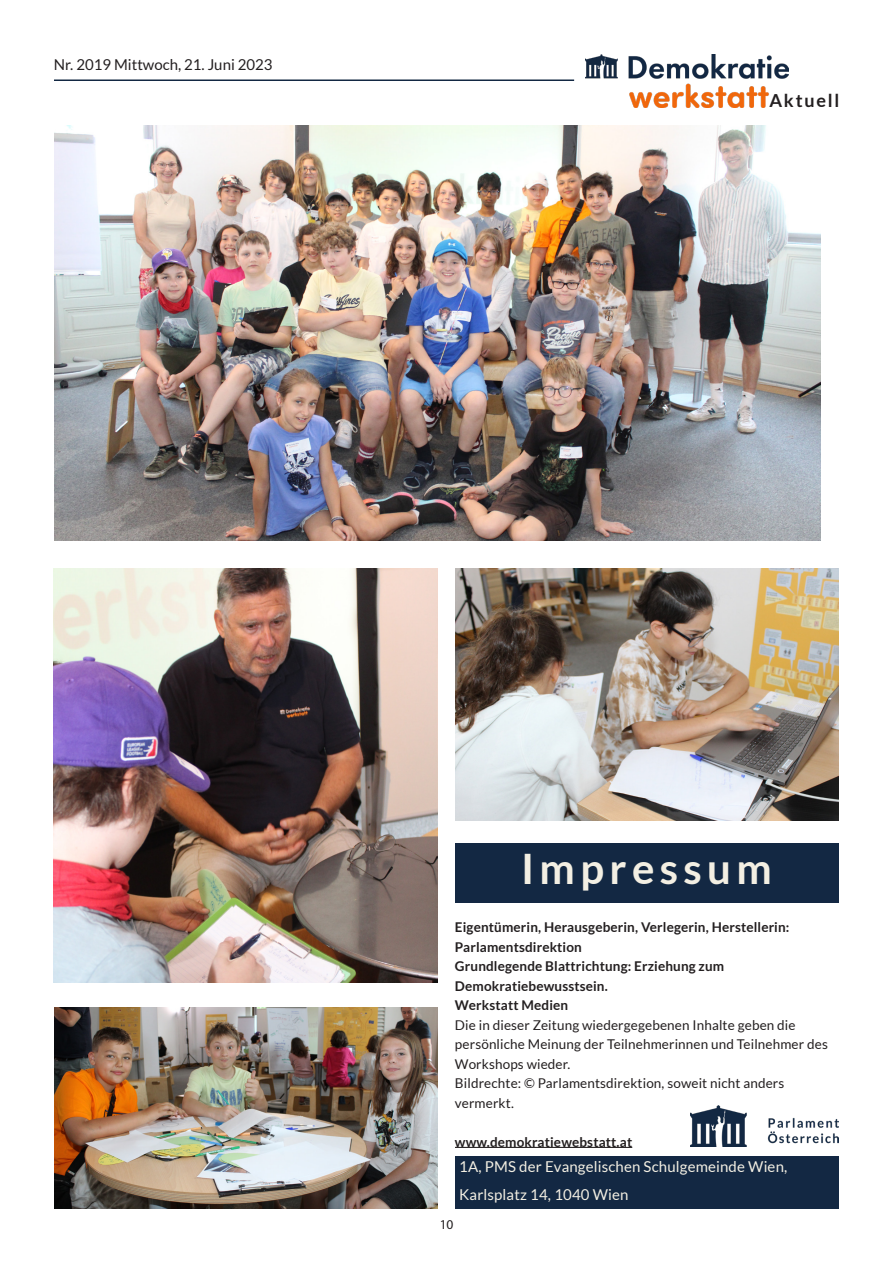
<style>
.page{position:relative;width:893px;height:1263px;background:#fff}
.page>*{position:absolute;margin:0;border:0;box-sizing:border-box;transform-origin:0 0}
.t1{font:700 42px "Lato";letter-spacing:.13em;color:#f3efe3}
.t2{font:700 18px "Lato";letter-spacing:.1em;color:#231f20}
.t3{font:15px "Lato";letter-spacing:.01em;color:#f3efe3}
.t4{font:15px "Lato";color:#231f20}
.t5{font:13.5px/19.5px "Lato";letter-spacing:.01em;color:#231f20}
.t6{font:700 13.5px/19.5px "Lato";letter-spacing:.01em;color:#231f20}
.t7{font:13.5px "Myriad Pro";color:#231f20}
</style>
<div class="page">
<hr style="left:54px;top:79px;width:520px;height:2px;background:#132843">
<img style="left:586px;top:54px;width:203px;height:53px">
<img style="left:54px;top:126px;width:766px;height:414px">
<img style="left:54px;top:568px;width:383px;height:415px">
<img style="left:54px;top:1008px;width:384px;height:201px">
<img style="left:455px;top:568px;width:384px;height:253px">
<hr style="left:455px;top:1147px;width:177px;height:1px;background:#231f20">
<div style="left:455px;top:843px;width:383px;height:59px;background:#132843"></div>
<div style="left:455px;top:1156px;width:384px;height:53px;background:#132843"></div>
<img style="left:691px;top:1105px;width:148px;height:41px">
<p class="t4" style="left:54px;top:56px;width:220px">Nr. 2019 Mittwoch, 21. Juni 2023</p>
<h2 class="t2" style="left:769px;top:90px;width:72px">Aktuell</h2>
<p class="t1" style="left:521px;top:845px;width:252px">Impressum</p>
<p class="t6" style="left:455px;top:917px;width:336px">Eigentümerin, Herausgeberin, Verlegerin, Herstellerin:<br>Parlamentsdirektion</p>
<p class="t6" style="left:455px;top:956px;width:271px">Grundlegende Blattrichtung: Erziehung zum<br>Demokratiebewusstsein.</p>
<p class="t6" style="left:455px;top:995px;width:115px">Werkstatt Medien</p>
<p class="t5" style="left:455px;top:1015px;width:374px">Die in dieser Zeitung wiedergegebenen Inhalte geben die persönliche Meinung der Teilnehmerinnen und Teilnehmer des<br>Workshops wieder.</p>
<p class="t5" style="left:455px;top:1073px;width:331px">Bildrechte: © Parlamentsdirektion, soweit nicht anders vermerkt.</p>
<p class="t6" style="left:455px;top:1132px;width:179px">www.demokratiewebstatt.at</p>
<p class="t3" style="left:459px;top:1159px;width:330px">1A, PMS der Evangelischen Schulgemeinde Wien,</p>
<p class="t3" style="left:459px;top:1186px;width:171px">Karlsplatz 14, 1040 Wien</p>
<p class="t7" style="left:440px;top:1216px;width:15px">10</p>
</div>
